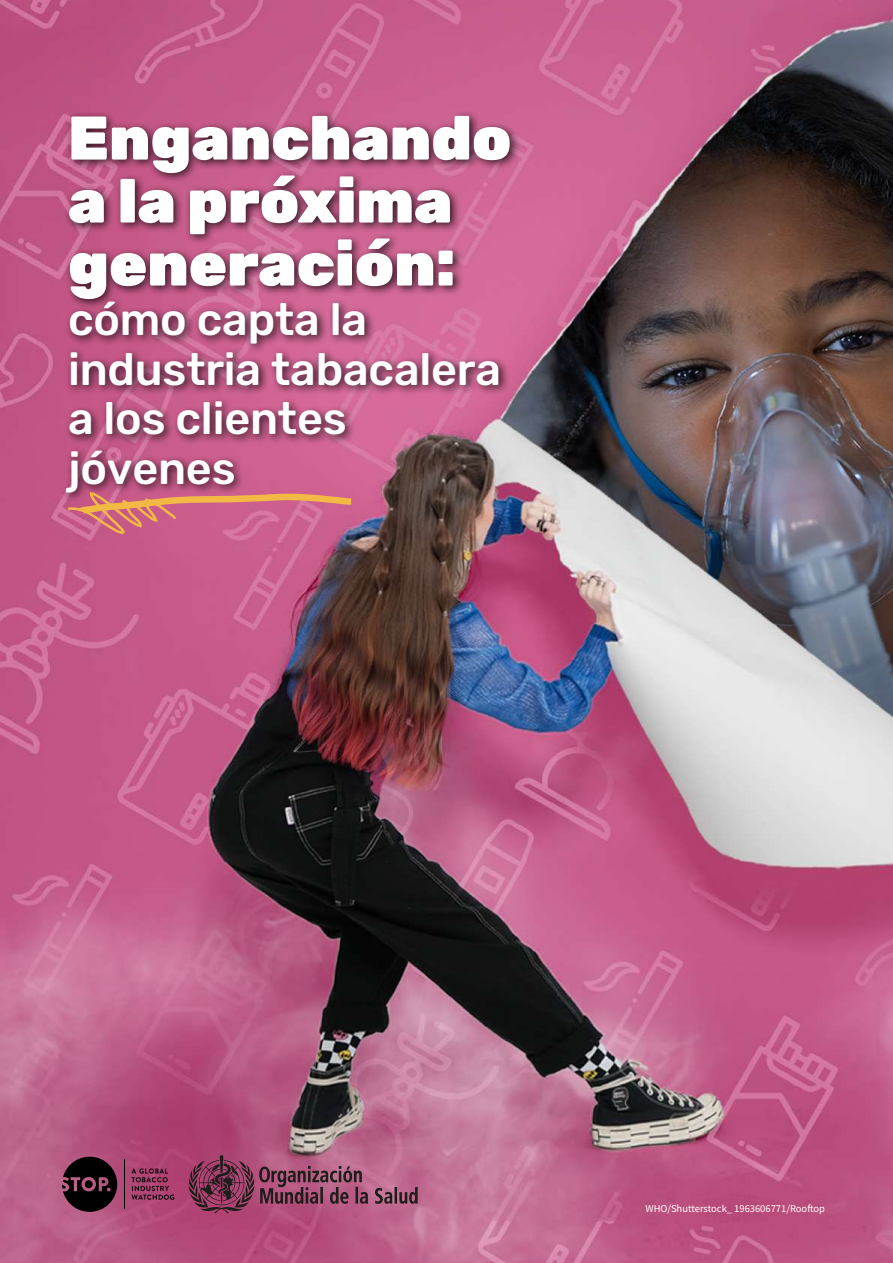
<style>
.page{position:relative;width:893px;height:1263px;background:#fff}
.page>*{position:absolute;margin:0;border:0;box-sizing:border-box;transform-origin:0 0}
.t1{font:900 61.5px/63px "Rubik";color:#fff}
.t2{font:300 45px/49.5px "Rubik";letter-spacing:-.005em;color:#fff}
.t3{font:10.5px "Source Sans Pro";color:#fff}
</style>
<div class="page">
<img style="left:0;top:0;width:893px;height:1263px">
<svg style="left:62px;top:1157px;width:55px;height:55px;background:#3b1d2a"></svg>
<div style="left:85px;top:1180px;width:8px;height:8px;background:#000;border-radius:50%"></div>
<hr style="left:124px;top:1159px;width:1px;height:50px;background:#000">
<svg style="left:131px;top:1168px;width:43px;height:32px"></svg>
<svg style="left:65px;top:503px;width:293px;height:36px;background:#cd6887"></svg>
<div style="left:60px;top:111px;width:461px;height:392px;background:#000;opacity:.75"></div>
<svg style="left:188px;top:1155px;width:230px;height:58px;background:#944c6b"></svg>
<h1 class="t1" style="left:68px;top:108px;width:445px">Enganchando a la próxima generación:</h1>
<p class="t2" style="left:68px;top:296px;width:435px">cómo capta la industria tabacalera a los clientes jóvenes</p>
<p class="t3" style="left:645px;top:1202px;width:181px">WHO/Shutterstock_ 1963606771/Rooftop</p>
</div>
